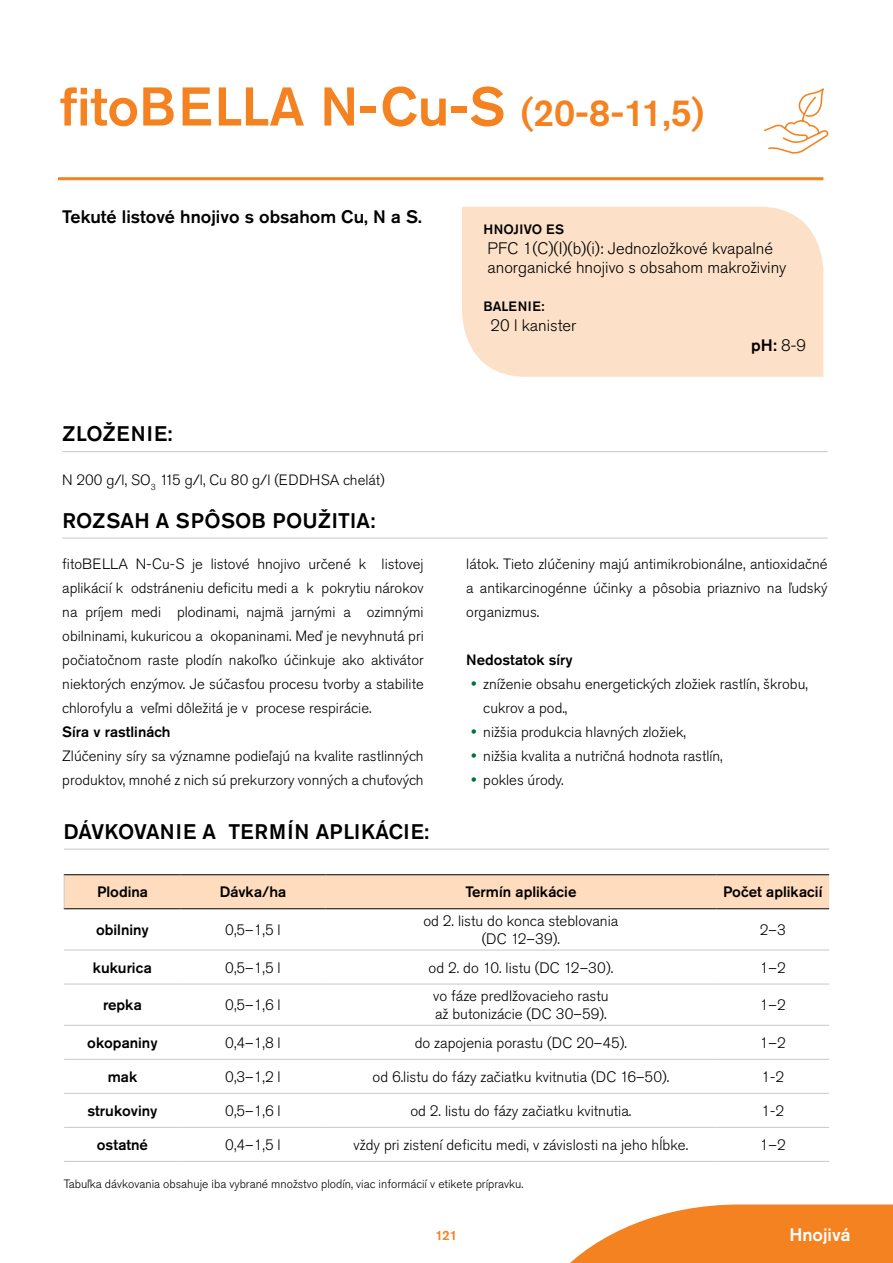
<style>
.page{position:relative;width:893px;height:1263px;background:#fff}
.page>*{position:absolute;margin:0;border:0;box-sizing:border-box;transform-origin:0 0}
.t1{font:500 54px "Akzidenz Grotesk Pro";color:#f58220}
.t2{font:500 21px "Akzidenz Grotesk Pro";letter-spacing:.01em;color:#000}
.t3{font:500 18px "Akzidenz Grotesk Pro";color:#000}
.t4{font:500 18px "Akzidenz Grotesk Pro";color:#fff}
.t5{font:300 16.5px/19.8px "Akzidenz Grotesk Pro";color:#000}
.t6{font:500 16.5px "Akzidenz Grotesk Pro";color:#000}
.t7{font:300 15px/18px "Akzidenz Grotesk Pro";color:#000;text-align:center}
.t8{font:500 15px "Akzidenz Grotesk Pro";color:#000}
.t9{font:300 14.85px/24px "Akzidenz Grotesk Pro";color:#000;text-align:justify}
.t10{font:500 14.85px "Akzidenz Grotesk Pro";color:#000}
.t11{font:500 13.5px "Akzidenz Grotesk Pro";letter-spacing:.01em;color:#000}
.t12{font:500 13.5px "Akzidenz Grotesk Pro";color:#f58220}
.t13{font:300 12px "Akzidenz Grotesk Pro";color:#000}
.s1{font-size:37.5px}
.s2{font-weight:300}
</style>
<div class="page">
<hr style="left:62px;top:451px;width:766px;height:1px;background:#c7c8ca">
<hr style="left:62px;top:538px;width:766px;height:1px;background:#c7c8ca">
<hr style="left:64px;top:849px;width:765px;height:1px;background:#c7c8ca">
<div style="left:65px;top:875px;width:764px;height:33px;background:#fedcbd"></div>
<hr style="left:64px;top:874px;width:117px;height:1px;background:#000">
<hr style="left:181px;top:874px;width:144px;height:1px;background:#000">
<hr style="left:325px;top:874px;width:391px;height:1px;background:#000">
<hr style="left:716px;top:874px;width:113px;height:1px;background:#000">
<hr style="left:64px;top:908px;width:117px;height:1px;background:#000">
<hr style="left:181px;top:908px;width:144px;height:1px;background:#000">
<hr style="left:325px;top:908px;width:391px;height:1px;background:#000">
<hr style="left:716px;top:908px;width:113px;height:1px;background:#000">
<hr style="left:64px;top:875px;width:1px;height:33px;background:#c7c8ca">
<hr style="left:64px;top:950px;width:117px;height:1px;background:#c7c8ca">
<hr style="left:181px;top:950px;width:144px;height:1px;background:#c7c8ca">
<hr style="left:325px;top:950px;width:391px;height:1px;background:#c7c8ca">
<hr style="left:716px;top:950px;width:113px;height:1px;background:#c7c8ca">
<hr style="left:64px;top:984px;width:117px;height:1px;background:#c7c8ca">
<hr style="left:181px;top:984px;width:144px;height:1px;background:#c7c8ca">
<hr style="left:325px;top:984px;width:391px;height:1px;background:#c7c8ca">
<hr style="left:716px;top:984px;width:113px;height:1px;background:#c7c8ca">
<hr style="left:64px;top:1025px;width:117px;height:1px;background:#c7c8ca">
<hr style="left:181px;top:1025px;width:144px;height:1px;background:#c7c8ca">
<hr style="left:325px;top:1025px;width:391px;height:1px;background:#c7c8ca">
<hr style="left:716px;top:1025px;width:113px;height:1px;background:#c7c8ca">
<hr style="left:64px;top:1059px;width:117px;height:1px;background:#c7c8ca">
<hr style="left:181px;top:1059px;width:144px;height:1px;background:#c7c8ca">
<hr style="left:325px;top:1059px;width:391px;height:1px;background:#c7c8ca">
<hr style="left:716px;top:1059px;width:113px;height:1px;background:#c7c8ca">
<hr style="left:64px;top:1093px;width:117px;height:1px;background:#c7c8ca">
<hr style="left:181px;top:1093px;width:144px;height:1px;background:#c7c8ca">
<hr style="left:325px;top:1093px;width:391px;height:1px;background:#c7c8ca">
<hr style="left:716px;top:1093px;width:113px;height:1px;background:#c7c8ca">
<hr style="left:64px;top:1127px;width:117px;height:1px;background:#c7c8ca">
<hr style="left:181px;top:1127px;width:144px;height:1px;background:#c7c8ca">
<hr style="left:325px;top:1127px;width:391px;height:1px;background:#c7c8ca">
<hr style="left:716px;top:1127px;width:113px;height:1px;background:#c7c8ca">
<hr style="left:64px;top:1161px;width:117px;height:1px;background:#c7c8ca">
<hr style="left:181px;top:1161px;width:144px;height:1px;background:#c7c8ca">
<hr style="left:325px;top:1161px;width:391px;height:1px;background:#c7c8ca">
<hr style="left:716px;top:1161px;width:113px;height:1px;background:#c7c8ca">
<div style="left:462px;top:207px;width:361px;height:170px;background:#fce0c8"></div>
<hr style="left:58px;top:177px;width:765px;height:3px;background:#f58220">
<svg style="left:764px;top:88px;width:65px;height:66px"></svg>
<svg style="left:570px;top:1204px;width:323px;height:59px"></svg>
<h1 class="t1" style="left:60px;top:72px;width:645px">fitoBE LLA N-Cu-S <span class="s1">(20-8-11,5)</span></h1>
<p class="t3" style="left:62px;top:205px;width:361px">Tekuté listové hnojivo s obsahom Cu, N a S.</p>
<h2 class="t2" style="left:62px;top:420px;width:28px">Zlož</h2>
<h2 class="t2" style="left:117px;top:420px;width:57px">enie:</h2>
<p class="t9" style="left:62px;top:468px;width:324px">N 200 g/l, SO<sub>3</sub> 115 g/l, Cu 80 g/l (EDDHSA chelát)</p>
<h2 class="t2" style="left:62px;top:507px;width:315px">ROZSAH A SPÔSOB POUŽITIA:</h2>
<p class="t9" style="left:62px;top:552px;width:363px">fitoBELLA N-Cu-S je listové hnojivo určené k listovej aplikácií k odstráneniu deficitu medi a k pokrytiu nárokov na príjem medi plodinami, najmä jarnými a ozimnými obilninami, kukuricou a okopaninami. Meď je nevyhnutá pri počiatočnom raste plodín nakoľko účinkuje ako aktivátor niektorých enzýmov. Je súčasťou procesu tvorby a stabilite chlorofylu a veľmi dôležitá je v procese respirácie.</p>
<p class="t10" style="left:62px;top:722px;width:110px">Síra v rastlinách</p>
<p class="t9" style="left:62px;top:744px;width:363px">Zlúčeniny síry sa významne podieľajú na kvalite rastlinných produktov, mnohé z nich sú prekurzory vonných a chuťových</p>
<h2 class="t2" style="left:64px;top:818px;width:191px">DÁVKOVANIE A TERMÍ</h2>
<h2 class="t2" style="left:295px;top:818px;width:136px">N APLI KÁCIE:</h2>
<p class="t11" style="left:483px;top:220px;width:11px">hno</p>
<p class="t11" style="left:514px;top:220px;width:52px">jivo ES</p>
<p class="t5" style="left:487px;top:238px;width:300px">PFC 1(C)(I)(b)(i): Jednozložkové kvapalné anorganické hnojivo s obsahom makroživiny</p>
<p class="t11" style="left:483px;top:297px;width:63px">BALENIE:</p>
<p class="t5" style="left:490px;top:315px;width:87px">20 l kanister</p>
<p class="t6" style="left:751px;top:334px;width:56px">pH: <span class="s2">8-9</span></p>
<p class="t9" style="left:466px;top:552px;width:363px">látok. Tieto zlúčeniny majú antimikrobionálne, antioxidačné a antikarcinogénne účinky a pôsobia priaznivo na ľudský organizmus.</p>
<p class="t10" style="left:466px;top:650px;width:108px">Nedostatok síry</p>
<p class="t9" style="left:483px;top:672px;width:326px;text-align:left">zníženie obsahu energetických zložiek rastlín, škrobu, cukrov a pod.,<br>nižšia produkcia hlavných zložiek,<br>nižšia kvalita a nutričná hodnota rastlín,<br>pokles úrody.</p>
<p class="t8" style="left:97px;top:882px;width:52px">Plodina</p>
<p class="t8" style="left:220px;top:882px;width:68px">Dávka/ha</p>
<p class="t8" style="left:465px;top:882px;width:113px">Termín aplikácie</p>
<p class="t8" style="left:723px;top:882px;width:101px">Počet aplikacií</p>
<p class="t8" style="left:96px;top:920px;width:54px">obilniny</p>
<p class="t7" style="left:225px;top:921px;width:57px">0,5–1,5 l</p>
<p class="t7" style="left:423px;top:912px;width:196px">od 2. listu do konca steblovania (DC 12–39).</p>
<p class="t7" style="left:760px;top:921px;width:27px">2–3</p>
<p class="t8" style="left:93px;top:958px;width:61px">kukurica</p>
<p class="t7" style="left:225px;top:958px;width:57px">0,5–1,5 l</p>
<p class="t7" style="left:429px;top:958px;width:186px">od 2. do 10. listu (DC 12–30).</p>
<p class="t7" style="left:760px;top:958px;width:27px">1–2</p>
<p class="t8" style="left:103px;top:995px;width:40px">repka</p>
<p class="t7" style="left:225px;top:996px;width:57px">0,5–1,6 l</p>
<p class="t7" style="left:433px;top:987px;width:177px;text-align:left">vo fáze predlžovacieho rastu až butonizácie (DC 30–59).</p>
<p class="t7" style="left:760px;top:996px;width:27px">1–2</p>
<p class="t8" style="left:87px;top:1033px;width:72px">okopaniny</p>
<p class="t7" style="left:225px;top:1034px;width:57px">0,4–1,8 l</p>
<p class="t7" style="left:415px;top:1034px;width:214px">do zapojenia porastu (DC 20–45).</p>
<p class="t7" style="left:760px;top:1034px;width:27px">1–2</p>
<p class="t8" style="left:108px;top:1067px;width:31px">mak</p>
<p class="t7" style="left:225px;top:1068px;width:57px">0,3–1,2 l</p>
<p class="t7" style="left:373px;top:1068px;width:298px">od 6.listu do fázy začiatku kvitnutia (DC 16–50).</p>
<p class="t7" style="left:761px;top:1068px;width:24px">1-2</p>
<p class="t8" style="left:87px;top:1101px;width:71px">strukoviny</p>
<p class="t7" style="left:225px;top:1102px;width:57px">0,5–1,6 l</p>
<p class="t7" style="left:410px;top:1102px;width:223px">od 2. listu do fázy začiatku kvitnutia.</p>
<p class="t7" style="left:761px;top:1102px;width:24px">1-2</p>
<p class="t8" style="left:97px;top:1135px;width:53px">ostatné</p>
<p class="t7" style="left:225px;top:1136px;width:57px">0,4–1,5 l</p>
<p class="t7" style="left:354px;top:1136px;width:336px">vždy pri zistení deficitu medi, v závislosti na jeho hĺbke.</p>
<p class="t7" style="left:760px;top:1136px;width:27px">1–2</p>
<p class="t13" style="left:64px;top:1176px;width:461px">Tabuľka dávkovania obsahuje iba vybrané množstvo plodín, viac informácií v etikete prípravku.</p>
<p class="t12" style="left:436px;top:1226px;width:23px">121</p>
<p class="t4" style="left:789px;top:1222px;width:63px">Hnojivá</p>
</div>
